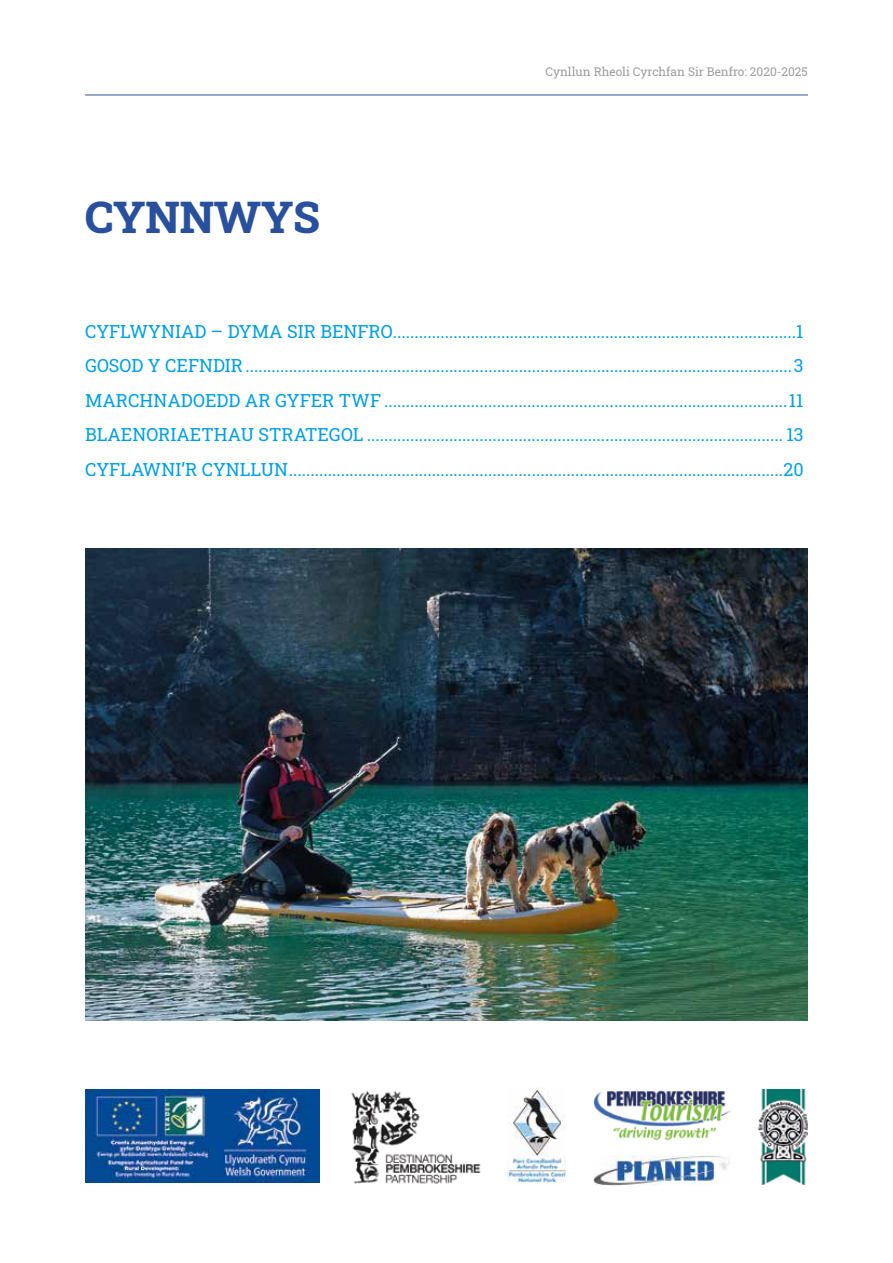
<style>
.page{position:relative;width:893px;height:1263px;background:#fff}
.page>*{position:absolute;margin:0;border:0;box-sizing:border-box;transform-origin:0 0}
.t1{font:800 43.5px "Roboto Slab";color:#29509e}
.t2{font:18px/34.5px "Roboto Slab";color:#009fe3;text-align:justify}
.t3{font:12px "Roboto Slab";color:#9d9d9c}
</style>
<div class="page">
<hr style="left:85px;top:95px;width:723px;height:1px;background:#29509e">
<img style="left:351px;top:1091px;width:130px;height:93px">
<img style="left:85px;top:1089px;width:235px;height:93px">
<img style="left:593px;top:1155px;width:137px;height:31px">
<img style="left:758px;top:1089px;width:50px;height:96px">
<img style="left:507px;top:1088px;width:59px;height:95px">
<img style="left:85px;top:549px;width:723px;height:471px">
<img style="left:593px;top:1090px;width:137px;height:50px">
<h1 class="t1" style="left:85px;top:187px;width:236px">CYNNWYS</h1>
<p class="t3" style="left:545px;top:64px;width:264px">Cynllun Rheoli Cyrchfan Sir Benfro: 2020-2025</p>
<p class="t2" style="left:85px;top:313px;width:720px">CYFLWYNIAD – DYMA SIR BENFRO.............................................................................................1<br>GOSOD Y CEFNDIR..............................................................................................................................3<br>MARCHNADOEDD AR GYFER TWF .............................................................................................11<br>BLAENORIAETHAU STRATEGOL ................................................................................................ 13<br>CYFLAWNI’R CYNLLUN..................................................................................................................20</p>
</div>
